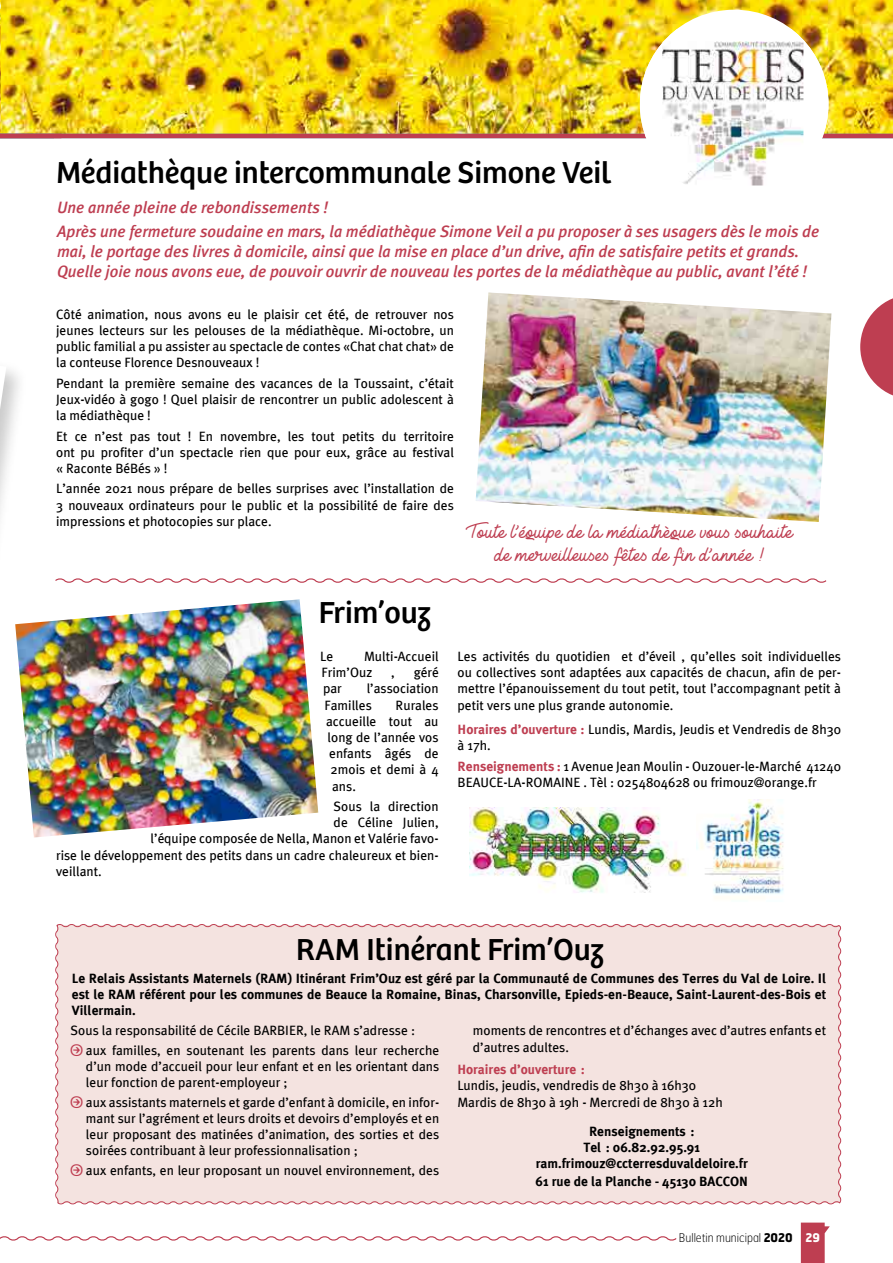
<style>
.page{position:relative;width:893px;height:1263px;background:#fff}
.page>*{position:absolute;margin:0;border:0;box-sizing:border-box;transform-origin:0 0}
.t1{font:31.5px "Bree";color:#000}
.t2{font:19.5px/23.4px "Lieto Me";color:#be3e51;text-align:center}
.t3{font:italic 500 16.5px/24px "Meta Plus";color:#be3e51}
.t4{font:13.5px/16.2px "Meta Plus";color:#000}
.t5{font:700 13.5px/16.2px "Meta Plus";color:#000;text-align:center}
.t6{font:700 13.5px "Meta Plus";color:#be3e51}
.t7{font:100 12px "Hermes";color:#000;scale:.93 1}
.s1{font-weight:700;color:#be3e51}
.s2{font-family:"Bienvenue Picto TT";color:#be3e51}
.s3{font-weight:700}
.s4{font-weight:700;color:#fff}
</style>
<div class="page">
<img style="left:0;top:0;width:893px;height:134px">
<svg style="left:801px;top:1222px;width:29px;height:41px"></svg>
<svg style="left:0;top:1236px;width:677px;height:5px"></svg>
<svg style="left:860px;top:298px;width:33px;height:98px"></svg>
<hr style="left:0;top:134px;width:893px;height:4px;background:#be3e51">
<div style="left:640px;top:10px;width:188px;height:188px;background:#fff;border-radius:50%"></div>
<svg style="left:640px;top:29px;width:188px;height:157px"></svg>
<img style="left:662px;top:41px;width:141px;height:144px">
<svg style="left:0;top:369px;width:13px;height:145px"></svg>
<div style="left:55px;top:924px;width:787px;height:281px;background:#f4e3e0"></div>
<svg style="left:55px;top:578px;width:772px;height:5px"></svg>
<img style="left:470px;top:807px;width:219px;height:86px">
<img style="left:696px;top:799px;width:88px;height:95px">
<img style="left:476px;top:292px;width:355px;height:230px">
<img style="left:15px;top:599px;width:303px;height:238px">
<h1 class="t1" style="left:56px;top:154px;width:557px">Médiathèque intercommunale Simone Veil</h1>
<p class="t3" style="left:57px;top:195px;width:763px">Une année pleine de rebondissements !<br>Après une fermeture soudaine en mars, la médiathèque Simone Veil a pu proposer à ses usagers dès le mois de</p>
<p class="t3" style="left:57px;top:241px;width:751px;line-height:19.8px">mai, le portage des livres à domicile, ainsi que la mise en place d’un drive, afin de satisfaire petits et grands.<br>Quelle joie nous avons eue, de pouvoir ouvrir de nouveau les portes de la médiathèque au public, avant l’été !</p>
<p class="t4" style="left:56px;top:306px;width:399px;text-align:justify">Côté animation, nous avons eu le plaisir cet été, de retrouver nos jeunes lecteurs sur les pelouses de la médiathèque. Mi-octobre, un public familial a pu assister au spectacle de contes «Chat chat chat» de la conteuse Florence Desnouveaux !</p>
<p class="t4" style="left:56px;top:375px;width:399px;text-align:justify">Pendant la première semaine des vacances de la Toussaint, c’était Jeux-vidéo à gogo ! Quel plaisir de rencontrer un public adolescent à la médiathèque !</p>
<p class="t4" style="left:56px;top:428px;width:399px;text-align:justify">Et ce n’est pas tout ! En novembre, les tout petits du territoire ont pu profiter d’un spectacle rien que pour eux, grâce au festival « Raconte BéBés » !</p>
<p class="t4" style="left:56px;top:480px;width:399px;text-align:justify">L’année 2021 nous prépare de belles surprises avec l’installation de 3 nouveaux ordinateurs pour le public et la possibilité de faire des impressions et photocopies sur place.</p>
<h2 class="t2" style="left:466px;top:519px;width:329px">Toute l’équipe de la médiathèque vous souhaite de merveilleuses fêtes de fin d’année !</h2>
<h1 class="t1" style="left:319px;top:594px;width:113px">Frim’ouz</h1>
<p class="t4" style="left:322px;top:648px;width:119px;text-indent:42px">Multi-Accueil<br>Frim’Ouz</p>
<p class="t4" style="left:391px;top:664px;width:5px">,</p>
<p class="t4" style="left:414px;top:664px;width:26px">géré</p>
<p class="t4" style="left:323px;top:680px;width:20px">par</p>
<p class="t4" style="left:320px;top:648px;width:15px">Le</p>
<p class="t4" style="left:325px;top:680px;width:116px;text-indent:42px">l’association<br>Familles</p>
<p class="t4" style="left:395px;top:697px;width:45px">Rurales</p>
<p class="t4" style="left:326px;top:713px;width:114px">accueille tout au</p>
<p class="t4" style="left:328px;top:729px;width:112px">long de l’année vos</p>
<p class="t4" style="left:329px;top:745px;width:111px">enfants âgés de</p>
<p class="t4" style="left:331px;top:761px;width:109px">2mois et demi à 4</p>
<p class="t4" style="left:332px;top:778px;width:25px">ans.</p>
<p class="t4" style="left:334px;top:798px;width:107px">Sous la direction</p>
<p class="t4" style="left:334px;top:814px;width:107px">de Céline Julien,</p>
<p class="t4" style="left:151px;top:830px;width:290px">l’équipe composée de Nella, Manon et Valérie favo-</p>
<p class="t4" style="left:56px;top:847px;width:384px">rise le développement des petits dans un cadre chaleureux et bien-</p>
<p class="t4" style="left:56px;top:863px;width:47px">veillant.</p>
<p class="t4" style="left:458px;top:648px;width:385px;text-align:justify">Les activités du quotidien et d’éveil , qu’elles soit individuelles ou collectives sont adaptées aux capacités de chacun, afin de per&shy;mettre l’épanouissement du tout petit, tout l’accompagnant petit à petit vers une plus grande autonomie.</p>
<p class="t4" style="left:458px;top:721px;width:385px"><span class="s1">Horaires d’ouverture :</span> Lundis, Mardis, Jeudis et Vendredis de 8h30 à 17h.</p>
<p class="t4" style="left:458px;top:758px;width:385px"><span class="s1">Renseignements :</span> 1 Avenue Jean Moulin - Ouzouer-le-Marché 41240<br>BEAUCE-LA-ROMAINE . Tèl : 0254804628 ou frimouz@orange.fr</p>
<h1 class="t1" style="left:296px;top:930px;width:309px">RAM Itinérant Frim’Ouz</h1>
<p class="t5" style="left:72px;top:970px;width:756px;text-align:justify">Le Relais Assistants Maternels (RAM) Itinérant Frim’Ouz est géré par la Communauté de Communes des Terres du Val de Loire. Il est le RAM référent pour les communes de Beauce la Romaine, Binas, Charsonville, Epieds-en-Beauce, Saint-Laurent-des-Bois et Villermain.</p>
<p class="t4" style="left:70px;top:1021px;width:370px;line-height:19.4px">Sous la responsabilité de Cécile BARBIER, le RAM s’adresse :<br><span class="s2">U</span> aux familles, en soutenant les parents dans leur recherche</p>
<p class="t4" style="left:86px;top:1058px;width:355px">d’un mode d’accueil pour leur enfant et en les orientant dans leur fonction de parent-employeur ;</p>
<p class="t4" style="left:86px;top:1094px;width:355px;text-align:justify;text-indent:-15px"><span class="s2">U</span> aux assistants maternels et garde d’enfant à domicile, en infor&shy;mant sur l’agrément et leurs droits et devoirs d’employés et en leur proposant des matinées d’animation, des sorties et des soirées contribuant à leur professionnalisation ;</p>
<p class="t4" style="left:70px;top:1161px;width:370px"><span class="s2">U</span> aux enfants, en leur proposant un nouvel environnement, des</p>
<p class="t4" style="left:473px;top:1022px;width:355px">moments de rencontres et d’échanges avec d’autres enfants et d’autres adultes.</p>
<p class="t6" style="left:457px;top:1062px;width:129px">Horaires d’ouverture :</p>
<p class="t4" style="left:457px;top:1077px;width:267px">Lundis, jeudis, vendredis de 8h30 à 16h30<br>Mardis de 8h30 à 19h - Mercredi de 8h30 à 12h</p>
<p class="t5" style="left:536px;top:1123px;width:214px">Renseignements :<br>Tel : 06.82.92.95.91 ram.frimouz@ccterresduvaldeloire.fr</p>
<p class="t5" style="left:536px;top:1173px;width:214px">61 rue de la Planche - 45130 BACCON</p>
<p class="t7" style="left:679px;top:1230px;width:153px">Bulletin municipal <span class="s3">2020</span> <span class="s4">29</span></p>
</div>
